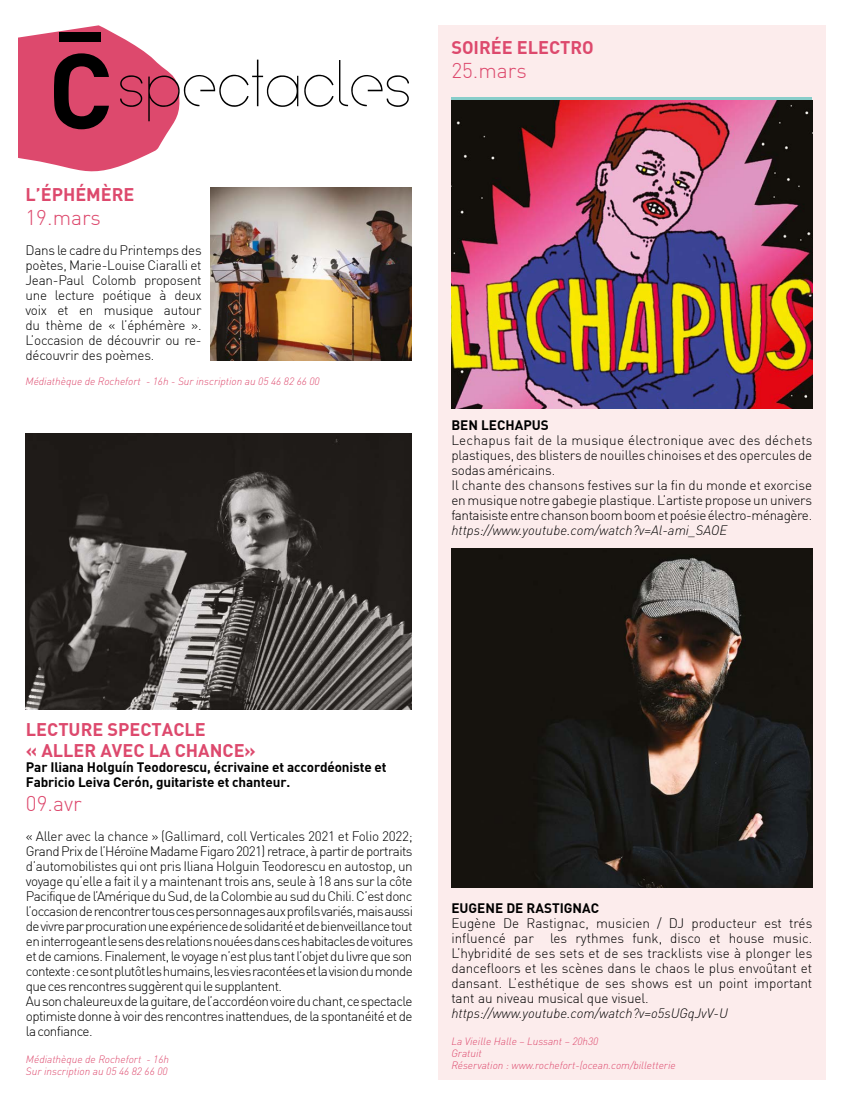
<style>
.page{position:relative;width:851px;height:1106px;background:#fff}
.page>*{position:absolute;margin:0;border:0;box-sizing:border-box;transform-origin:0 0}
.t1{font:56.1px "Arual";color:#000}
.t2{font:300 21px "DIN";color:#dd496d}
.t3{font:18px/21px "DIN Bold";color:#dd496d}
.t4{font:300 13.5px/15px "DIN";letter-spacing:-.045em;color:#000;text-align:justify}
.t5{font:300 13.5px/15px "DIN";letter-spacing:-.015em;color:#000}
.t6{font:13.5px/15px "DIN Bold";letter-spacing:-.01em;color:#000}
.t7{font:italic 300 13.5px "DINOT";color:#000}
.t8{font:italic 300 10.5px/12px "DINOT";color:#dd496d}
</style>
<div class="page">
<div style="left:438px;top:26px;width:387px;height:1054px;background:#fcecec"></div>
<svg style="left:18px;top:25px;width:162px;height:147px"></svg>
<div style="left:59px;top:32px;width:41px;height:9px;background:#000"></div>
<img style="left:451px;top:101px;width:361px;height:307px">
<img style="left:451px;top:548px;width:361px;height:340px">
<div style="left:210px;top:183px;width:202px;height:181px;background:linear-gradient(to right,#fff,#fff)"></div>
<img style="left:210px;top:187px;width:202px;height:173px">
<img style="left:26px;top:433px;width:386px;height:276px">
<h1 class="t1" style="left:117px;top:49px;width:295px">spectacles</h1>
<h3 class="t3" style="left:26px;top:184px;width:110px">L’ÉPHÉMÈRE</h3>
<h2 class="t2" style="left:26px;top:205px;width:77px">19.mars</h2>
<p class="t4" style="left:26px;top:243px;width:178px">Dans le cadre du Printemps des poètes, Marie-Louise Ciaralli et Jean-Paul Colomb proposent une lecture poétique à deux voix et en musique autour du thème de « l’éphémère ».<br>L’occasion de découvrir ou re&shy;découvrir des poèmes.</p>
<p class="t8" style="left:26px;top:374px;width:296px">Médiathèque de Rochefort - 16h - Sur inscription au 05 46 82 66 00</p>
<h3 class="t3" style="left:451px;top:37px;width:144px">SOIRÉE ELECTRO</h3>
<h2 class="t2" style="left:451px;top:58px;width:77px">25.mars</h2>
<p class="t6" style="left:451px;top:416px;width:99px">BEN LECHAPUS</p>
<p class="t5" style="left:451px;top:432px;width:362px">Lechapus fait de la musique électronique avec des déchets plastiques, des blisters de nouilles chinoises et des opercules de sodas américains.<br>Il chante des chansons festives sur la fin du monde et exorcise en musique notre gabegie plastique. L’artiste propose un univers fantaisiste entre chanson boom boom et poésie électro-ménagère.</p>
<p class="t7" style="left:451px;top:521px;width:277px">https://www.youtube.com/watch?v=Al-ami_SAOE</p>
<h3 class="t3" style="left:26px;top:718px;width:231px">LECTURE SPECTACLE<br>« ALLER AVEC LA CHANCE»</h3>
<p class="t6" style="left:26px;top:759px;width:362px">Par Iliana Holguín Teodorescu, écrivaine et accordéoniste et<br>Fabricio Leiva Cerón, guitariste et chanteur.</p>
<h2 class="t2" style="left:26px;top:790px;width:57px">09.avr</h2>
<p class="t4" style="left:26px;top:828px;width:388px;text-align:left">« Aller avec la chance » (Gallimard, coll Verticales 2021 et Folio 2022; Grand Prix de l’Héroïne Madame Figaro 2021) retrace, à partir de portraits d’automobilistes qui ont pris Iliana Holguin Teodorescu en autostop, un voyage qu’elle a fait il y a maintenant trois ans, seule à 18 ans sur la côte Pacifique de l’Amérique du Sud, de la Colombie au sud du Chili. C’est donc l’occasion de rencontrer tous ces personnages aux profils variés, mais aussi de vivre par procuration une expérience de solidarité et de bienveillance tout en interrogeant le sens des relations nouées dans ces habitacles de voitures et de camions. Finalement, le voyage n’est plus tant l’objet du livre que son contexte : ce sont plutôt les humains, les vies racontées et la vision du monde que ces rencontres suggèrent qui le supplantent.<br>Au son chaleureux de la guitare, de l’accordéon voire du chant, ce spectacle optimiste donne à voir des rencontres inattendues, de la spontanéité et de la confiance.</p>
<p class="t8" style="left:26px;top:1053px;width:145px">Médiathèque de Rochefort - 16h<br>Sur inscription au 05 46 82 66 00</p>
<p class="t6" style="left:451px;top:899px;width:149px">EUGENE DE RASTIGNAC</p>
<p class="t4" style="left:451px;top:915px;width:362px">Eugène De Rastignac, musicien / DJ producteur est trés influencé par les rythmes funk, disco et house music.<br>L’hybridité de ses sets et de ses tracklists vise à plonger les dancefloors et les scènes dans le chaos le plus envoûtant et dansant. L’esthétique de ses shows est un point important tant au niveau musical que visuel.</p>
<p class="t7" style="left:451px;top:1004px;width:278px">https://www.youtube.com/watch?v=o5sUGqJvV-U</p>
<p class="t8" style="left:451px;top:1035px;width:226px">La Vieille Halle – Lussant – 20h30<br>Gratuit<br>Réservation : www.rochefort-(ocean.com/billetterie</p>
</div>
